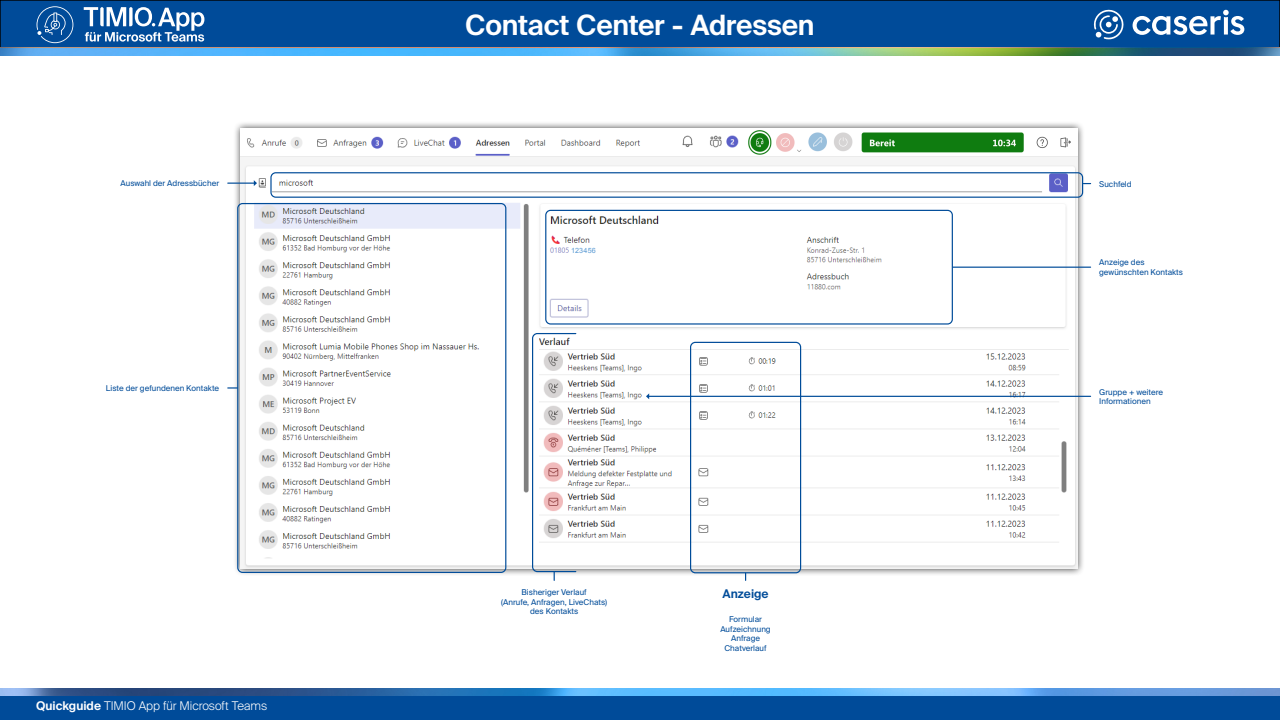
<style>
.page{position:relative;width:1280px;height:720px;background:#fff}
.page>*{position:absolute;margin:0;border:0;box-sizing:border-box;transform-origin:0 0}
.t1{font:600 28px "Suisse Intl";letter-spacing:-.01em;color:#fff}
.t2{font:300 12px "Suisse Intl";letter-spacing:-.005em;color:#fff}
.t3{font:600 12px "Suisse Intl";color:#004c99}
.t4{font:8px/9.6px "Suisse Intl";color:#004c99;text-align:center}
.t5{font:7.2px "Arial";letter-spacing:.03em;color:#5999d3}
.s1{font-weight:600}
</style>
<div class="page">
<div style="left:0;top:0;width:1280px;height:48px;background:#004b99"></div>
<div style="left:0;top:0;width:1280px;height:48px;border:1px solid #000"></div>
<img style="left:0;top:48px;width:1280px;height:8px">
<img style="left:0;top:688px;width:1280px;height:8px">
<svg style="left:1133px;top:10px;width:111px;height:25px"></svg>
<svg style="left:1094px;top:9px;width:30px;height:30px"></svg>
<div style="left:0;top:696px;width:1280px;height:24px;background:#004b99"></div>
<svg style="left:84px;top:7px;width:120px;height:35px"></svg>
<svg style="left:37px;top:6px;width:36px;height:37px"></svg>
<div style="left:233px;top:121px;width:852px;height:455px;background:#000;opacity:.75"></div>
<img style="left:241px;top:129px;width:837px;height:440px">
<img style="left:577px;top:333px;width:493px;height:212px">
<div style="left:570px;top:244px;width:62px;height:10px;background:#fff"></div>
<img style="left:742px;top:130px;width:336px;height:24px">
<svg style="left:228px;top:180px;width:29px;height:6px"></svg>
<svg style="left:228px;top:387px;width:9px;height:2px"></svg>
<hr style="left:953px;top:267px;width:138px;height:1px;background:#004c99">
<hr style="left:648px;top:396px;width:443px;height:1px;background:#004c99">
<svg style="left:646px;top:393px;width:3px;height:6px"></svg>
<svg style="left:531px;top:332px;width:46px;height:248px"></svg>
<div style="left:545px;top:210px;width:408px;height:115px;border:1px solid #004c99;border-radius:5px"></div>
<div style="left:237px;top:203px;width:269px;height:370px;border:1px solid #004c99;border-radius:5px"></div>
<div style="left:690px;top:342px;width:111px;height:231px;border:1px solid #004c99;border-radius:5px"></div>
<div style="left:270px;top:172px;width:813px;height:26px;border:1px solid #004c99;border-radius:5px"></div>
<h1 class="t1" style="left:465px;top:9px;width:351px">Contact Center - Adressen</h1>
<p class="t4" style="left:121px;top:179px;width:100px">Auswahl der Adressbücher</p>
<p class="t4" style="left:1099px;top:179px;width:34px">Suchfeld</p>
<p class="t4" style="left:106px;top:384px;width:115px">Liste der gefundenen Kontakte</p>
<h2 class="t2" style="left:36px;top:699px;width:233px"><span class="s1">Quickguide</span> TIMIO App für Microsoft Teams</h2>
<p class="t5" style="left:571px;top:246px;width:26px">123456</p>
<p class="t4" style="left:501px;top:588px;width:108px">Bisheriger Verlauf<br>(Anrufe, Anfragen, LiveChats) des Kontakts</p>
<h2 class="t3" style="left:723px;top:587px;width:47px">Anzeige</h2>
<p class="t4" style="left:720px;top:615px;width:52px">Formular<br>Aufzeichnung<br>Anfrage<br>Chatverlauf</p>
<p class="t4" style="left:1099px;top:258px;width:85px;text-align:left">Anzeige des gewünschten Kontakts</p>
<p class="t4" style="left:1099px;top:387px;width:65px;text-align:left">Gruppe + weitere<br>Informationen</p>
</div>
